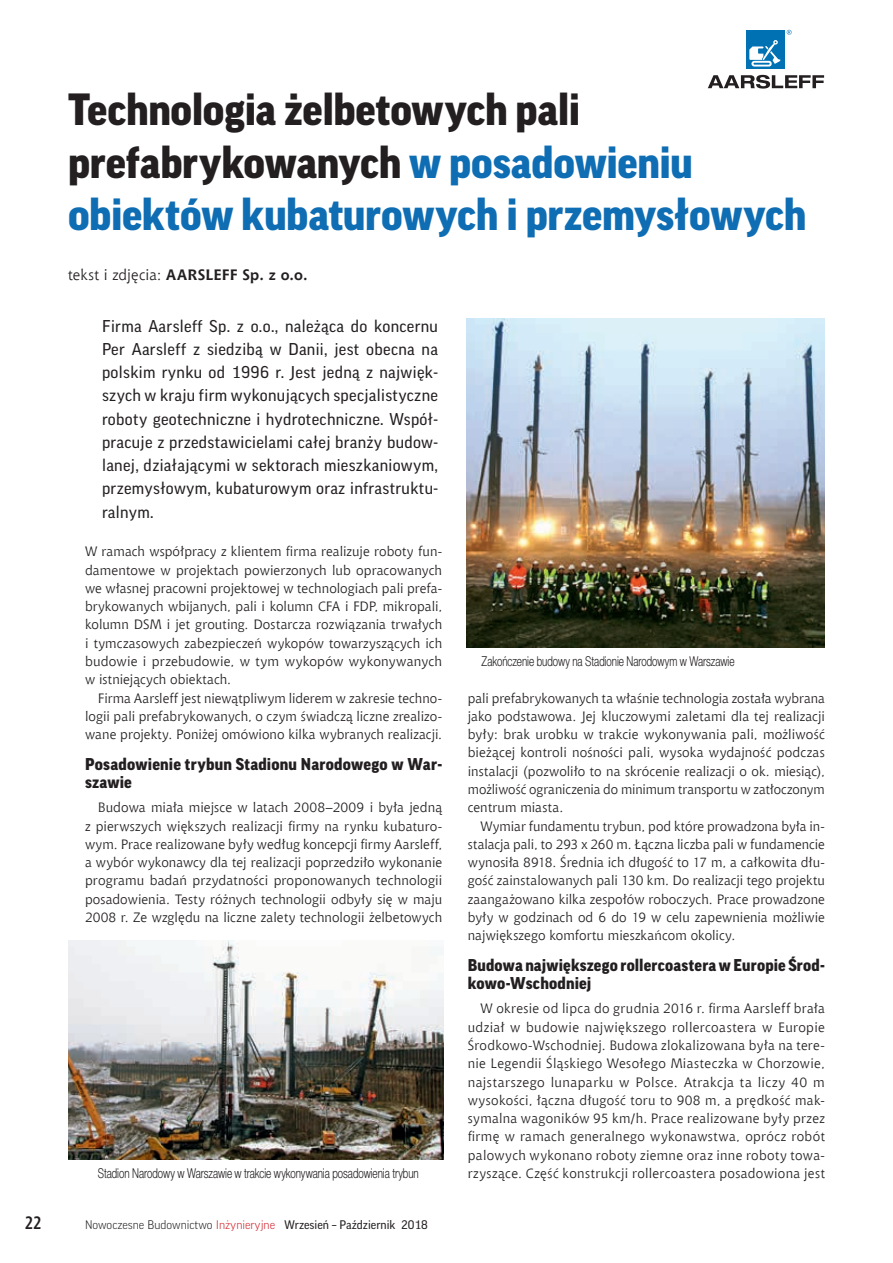
<style>
.page{position:relative;width:893px;height:1263px;background:#fff}
.page>*{position:absolute;margin:0;border:0;box-sizing:border-box;transform-origin:0 0}
.t1{font:900 43.5px/52.2px "Good Pro";letter-spacing:-.005em;color:#0f6db3}
.t2{font:700 18px "Aerton Cnd EFN";color:#231f20}
.t3{font:16.5px/23.2px "Good Pro";letter-spacing:.02em;color:#231f20;text-align:justify}
.t4{font:900 16.5px/18px "Good Pro";letter-spacing:.01em;color:#231f20}
.t5{font:700 15px "Chianti EU";letter-spacing:.01em;color:#231f20}
.t6{font:13.5px/18.3px "Chianti EU";letter-spacing:.01em;color:#231f20;text-align:justify}
.t7{font:13.5px "Switzer Cnd EFN Light";letter-spacing:-.005em;color:#231f20;scale:.9 1}
.t8{font:12px "Good Pro";color:#231f20}
.s1{color:#231f20}
.s2{font-weight:400}
.s3{font-weight:300}
.s4{font-weight:300;color:#d1232a}
</style>
<div class="page">
<img style="left:467px;top:318px;width:358px;height:330px">
<img style="left:68px;top:940px;width:375px;height:220px">
<div style="left:746px;top:30px;width:39px;height:39px;background:#0072b4"></div>
<svg style="left:787px;top:30px;width:5px;height:5px"></svg>
<svg style="left:749px;top:40px;width:32px;height:27px"></svg>
<svg style="left:708px;top:75px;width:116px;height:14px"></svg>
<h1 class="t1" style="left:68px;top:84px;width:740px"><span class="s1">Technologia żelbetowych pali prefabrykowanych</span> w posadowieniu obiektów kubaturowych i przemysłowych</h1>
<p class="t5" style="left:68px;top:265px;width:241px"><span class="s2">tekst i zdjęcia:</span> AARSLEFF Sp. z o.o.</p>
<p class="t3" style="left:102px;top:314px;width:337px">Firma Aarsleff Sp. z o.o., należąca do koncernu Per Aarsleff z siedzibą w Danii, jest obecna na polskim rynku od 1996 r. Jest jedną z najwięk&shy;szych w kraju firm wykonujących specjalistyczne roboty geotechniczne i hydrotechniczne. Współ&shy;pracuje z przedstawicielami całej branży budow&shy;lanej, działającymi w sektorach mieszkaniowym, przemysłowym, kubaturowym oraz infrastruktu&shy;ralnym.</p>
<p class="t6" style="left:85px;top:542px;width:359px">W ramach współpracy z klientem firma realizuje roboty fun&shy;damentowe w projektach powierzonych lub opracowanych we własnej pracowni projektowej w technologiach pali prefa&shy;brykowanych wbijanych, pali i kolumn CFA i FDP, mikropali, kolumn DSM i jet grouting. Dostarcza rozwiązania trwałych i tymczasowych zabezpieczeń wykopów towarzyszących ich budowie i przebudowie, w tym wykopów wykonywanych w istniejących obiektach.</p>
<p class="t6" style="left:85px;top:688px;width:359px;text-indent:13px">Firma Aarsleff jest niewątpliwym liderem w zakresie techno&shy;logii pali prefabrykowanych, o czym świadczą liczne zrealizo&shy;wane projekty. Poniżej omówiono kilka wybranych realizacji.</p>
<p class="t4" style="left:85px;top:755px;width:359px">Posadowienie trybun Stadionu Narodowego w War&shy;szawie</p>
<p class="t6" style="left:85px;top:798px;width:359px;text-indent:13px">Budowa miała miejsce w latach 2008–2009 i była jedną z pierwszych większych realizacji firmy na rynku kubaturo&shy;wym. Prace realizowane były według koncepcji firmy Aarsleff, a wybór wykonawcy dla tej realizacji poprzedziło wykonanie programu badań przydatności proponowanych technologii posadowienia. Testy różnych technologii odbyły się w maju 2008 r. Ze względu na liczne zalety technologii żelbetowych</p>
<p class="t7" style="left:98px;top:1165px;width:358px">Stadion Narodowy w Warszawie w trakcie wykonywania posadowienia trybun</p>
<h2 class="t2" style="left:25px;top:1212px;width:18px">22</h2>
<p class="t8" style="left:85px;top:1218px;width:344px"><span class="s3">Nowoczesne Budownictwo</span> <span class="s4">Inżynieryjne</span> Wrzesień – Październik 2018</p>
<p class="t7" style="left:482px;top:653px;width:283px">Zakończenie budowy na Stadionie Narodowym w Warszawie</p>
<p class="t6" style="left:468px;top:688px;width:359px">pali prefabrykowanych ta właśnie technologia została wybrana jako podstawowa. Jej kluczowymi zaletami dla tej realizacji były: brak urobku w trakcie wykonywania pali, możliwość bieżącej kontroli nośności pali, wysoka wydajność podczas instalacji (pozwoliło to na skrócenie realizacji o ok. miesiąc), możliwość ograniczenia do minimum transportu w zatłoczonym centrum miasta.</p>
<p class="t6" style="left:468px;top:816px;width:359px;text-indent:13px">Wymiar fundamentu trybun, pod które prowadzona była in&shy;stalacja pali, to 293 x 260 m. Łączna liczba pali w fundamencie wynosiła 8918. Średnia ich długość to 17 m, a całkowita dłu&shy;gość zainstalowanych pali 130 km. Do realizacji tego projektu zaangażowano kilka zespołów roboczych. Prace prowadzone były w godzinach od 6 do 19 w celu zapewnienia możliwie największego komfortu mieszkańcom okolicy.</p>
<p class="t4" style="left:468px;top:956px;width:359px">Budowa największego rollercoastera w Europie Środ&shy;kowo-Wschodniej</p>
<p class="t6" style="left:468px;top:999px;width:359px;text-indent:13px">W okresie od lipca do grudnia 2016 r. firma Aarsleff brała udział w budowie największego rollercoastera w Europie Środkowo-Wschodniej. Budowa zlokalizowana była na tere&shy;nie Legendii Śląskiego Wesołego Miasteczka w Chorzowie, najstarszego lunaparku w Polsce. Atrakcja ta liczy 40 m wysokości, łączna długość toru to 908 m, a prędkość mak&shy;symalna wagoników 95 km/h. Prace realizowane były przez firmę w ramach generalnego wykonawstwa, oprócz robót palowych wykonano roboty ziemne oraz inne roboty towa&shy;rzyszące. Część konstrukcji rollercoastera posadowiona jest</p>
</div>
